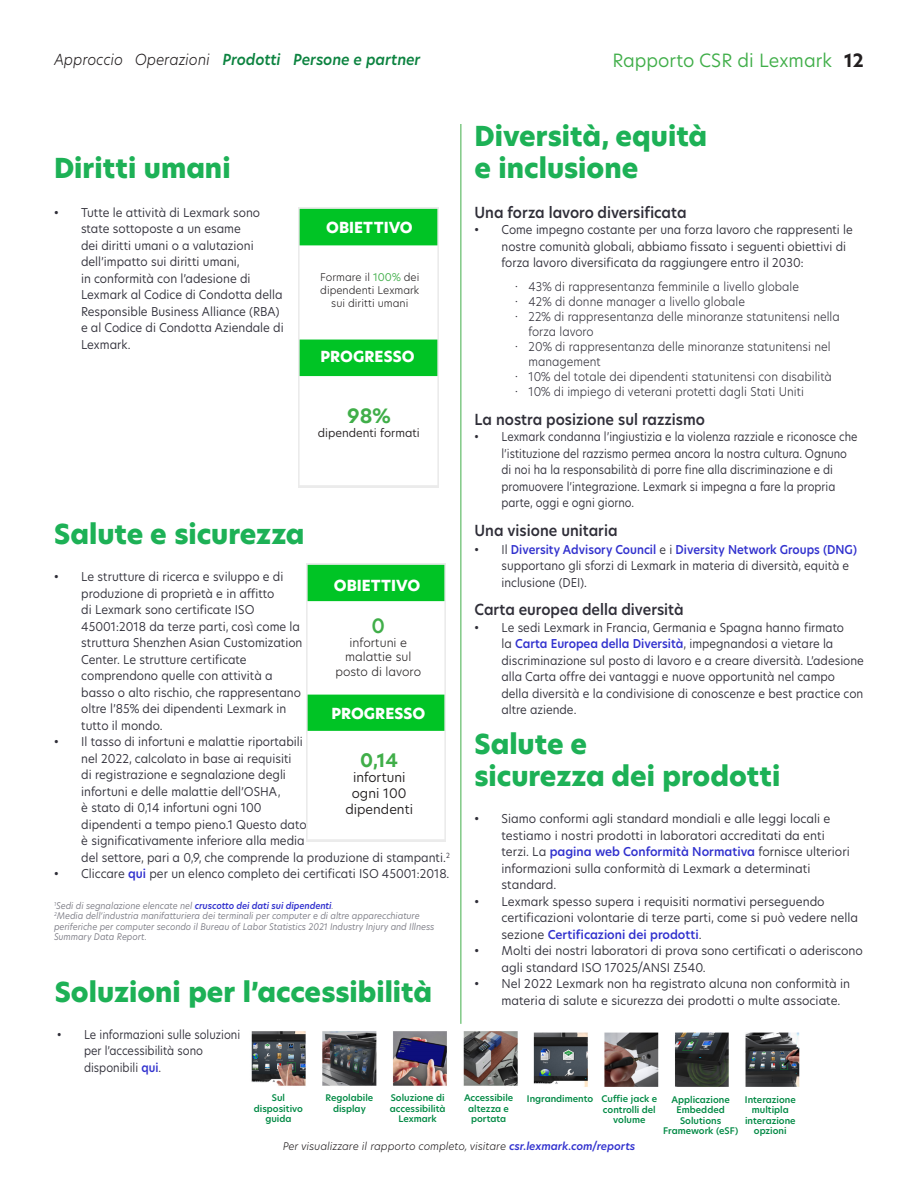
<style>
.page{position:relative;width:918px;height:1188px;background:#fff}
.page>*{position:absolute;margin:0;border:0;box-sizing:border-box;transform-origin:0 0}
.t1{font:800 27px "TP Hero";color:#1db156}
.t2{font:600 19.5px "TP Hero";color:#40ae49}
.t3{font:700 19.35px "TP Hero";color:#40ae49}
.t4{font:700 18.3px "TP Hero";color:#40ae49}
.t5{font:18px "TP Hero";color:#40ae49}
.t6{font:600 15px "TP Hero";color:#2f2e38;scale:.95 1}
.t7{font:italic 600 15px "TP Hero";color:#0c8340;scale:.95 1}
.t8{font:800 15px "TP Hero";color:#fff}
.t9{font:12.9px/15.6px "TP Hero";color:#231f20;text-align:center}
.t10{font:12px/16.5px "TP Hero";color:#2f2e38;scale:.96 1}
.t11{font:12px/16.5px "TP Hero";color:#2f2e38}
.t12{font:12px/16.5px "TP Hero";color:#2f2e38;scale:.95 1}
.t13{font:300 12px/15px "TP Hero";color:#2f2e38;scale:.95 1}
.t14{font:12px/16.5px "TP Hero";color:#2f2e38;scale:.9 1}
.t15{font:12px/16.5px "TP Hero";color:#2f2e38;scale:.94 1}
.t16{font:12px/16.5px "TP Hero";color:#2f2e38;scale:.91 1}
.t17{font:300 11.85px/14.2px "TP Hero";color:#231f20;text-align:center}
.t18{font:11.25px "TP Hero";color:#231f20}
.t19{font:italic 300 10.5px "TP Hero";color:#231f20}
.t20{font:300 10.5px/12.6px "TP Hero";color:#231f20;text-align:center}
.footnote{font:italic 9px/10.5px "TP Hero";color:#7a7a83;scale:.94 1}
.t21{font:600 9px/10.5px "TP Hero";color:#008944;text-align:center}
.s1{font-weight:300;color:#231f20}
.s2{font-weight:700;color:#231f20}
.s3{font-weight:400;color:#40ae49}
.s4{font-weight:600;color:#3131ce}
.s5{font-weight:400}
</style>
<div class="page">
<img style="left:533px;top:1032px;width:267px;height:55px">
<img style="left:251px;top:1031px;width:267px;height:55px">
<img style="left:307px;top:564px;width:139px;height:278px">
<hr style="left:460px;top:124px;width:1px;height:900px;background:#40ae49">
<img style="left:299px;top:208px;width:140px;height:280px">
<p class="t7" style="left:54px;top:49px;width:387px"><span class="s1">Approccio Operazioni</span> Prodotti Persone e partner</p>
<p class="t5" style="left:612px;top:48px;width:253px">Rapporto CSR di Lexmark <span class="s2">12</span></p>
<p class="t1" style="left:54px;top:150px;width:178px">Diritti umani</p>
<p class="t10" style="left:81px;top:204px;width:213px;text-indent:-27px">• Tutte le attività di Lexmark sono state sottoposte a un esame<br>dei diritti umani o a valutazioni dell’impatto sui diritti umani,<br>in conformità con l’adesione di<br>Lexmark al Codice di Condotta della<br>Responsible Business Alliance (RBA) e al Codice di Condotta Aziendale di<br>Lexmark.</p>
<p class="t8" style="left:326px;top:217px;width:88px">OBIETTIVO</p>
<p class="t20" style="left:320px;top:271px;width:101px">Formare il <span class="s3">100%</span> dei dipendenti Lexmark sui diritti umani</p>
<p class="t8" style="left:321px;top:346px;width:96px">PROGRESSO</p>
<p class="t3" style="left:347px;top:403px;width:45px">98%</p>
<p class="t18" style="left:318px;top:425px;width:103px">dipendenti formati</p>
<p class="t1" style="left:54px;top:516px;width:252px">Salute e sicurezza</p>
<p class="t10" style="left:81px;top:568px;width:232px;text-indent:-27px">• Le strutture di ricerca e sviluppo e di produzione di proprietà e in affitto<br>di Lexmark sono certificate ISO 45001:2018 da terze parti, così come la struttura Shenzhen Asian Customization Center. Le strutture certificate comprendono quelle con attività a basso o alto rischio, che rappresentano oltre l’85% dei dipendenti Lexmark in tutto il mondo.</p>
<p class="t10" style="left:81px;top:733px;width:386px;text-indent:-27px">• Il tasso di infortuni e malattie riportabili<br>nel 2022, calcolato in base ai requisiti<br>di registrazione e segnalazione degli<br>infortuni e delle malattie dell’OSHA,<br>è stato di 0,14 infortuni ogni 100<br>dipendenti a tempo pieno.1 Questo dato<br>è significativamente inferiore alla media<br>del settore, pari a 0,9, che comprende la produzione di stampanti.<sup>2</sup></p>
<p class="t10" style="left:54px;top:865px;width:413px">• Cliccare <span class="s4">qui</span> per un elenco completo dei certificati ISO 45001:2018.</p>
<p class="footnote" style="left:54px;top:900px;width:299px"><sup>1</sup>Sedi di segnalazione elencate nel <span class="s4">cruscotto dei dati sui dipendenti</span>.</p>
<p class="footnote" style="left:54px;top:911px;width:406px"><sup>2</sup>Media dell’industria manifatturiera dei terminali per computer e di altre apparecchiature periferiche per computer secondo il Bureau of Labor Statistics 2021 Industry Injury and Illness<br>Summary Data Report.</p>
<p class="t8" style="left:334px;top:575px;width:88px">OBIETTIVO</p>
<p class="t2" style="left:372px;top:613px;width:15px">0</p>
<p class="t17" style="left:335px;top:635px;width:87px">infortuni e malattie sul posto di lavoro</p>
<p class="t8" style="left:331px;top:704px;width:96px">PROGRESSO</p>
<p class="t4" style="left:360px;top:748px;width:39px">0,14</p>
<p class="t9" style="left:345px;top:770px;width:69px">infortuni ogni 100 dipendenti</p>
<p class="t1" style="left:55px;top:973px;width:379px">Soluzioni per l’accessibilità</p>
<p class="t16" style="left:84px;top:1026px;width:173px;text-indent:-27px">• Le informazioni sulle soluzioni per l’accessibilità sono disponibili <span class="s4">qui</span>.</p>
<p class="t1" style="left:475px;top:117px;width:234px">Diversità, equità</p>
<p class="t1" style="left:475px;top:150px;width:165px">e inclusione</p>
<p class="t6" style="left:475px;top:202px;width:225px">Una forza lavoro diversificata</p>
<p class="t12" style="left:502px;top:221px;width:371px;text-indent:-27px">• Come impegno costante per una forza lavoro che rappresenti le nostre comunità globali, abbiamo fissato i seguenti obiettivi di forza lavoro diversificata da raggiungere entro il 2030:</p>
<p class="t13" style="left:515px;top:279px;width:301px"><span class="s5">·</span> 43% di rappresentanza femminile a livello globale</p>
<p class="t13" style="left:515px;top:294px;width:244px"><span class="s5">·</span> 42% di donne manager a livello globale</p>
<p class="t13" style="left:529px;top:309px;width:329px;text-indent:-14px"><span class="s5">·</span> 22% di rappresentanza delle minoranze statunitensi nella forza lavoro</p>
<p class="t13" style="left:529px;top:339px;width:319px;text-indent:-14px"><span class="s5">·</span> 20% di rappresentanza delle minoranze statunitensi nel management</p>
<p class="t13" style="left:515px;top:369px;width:335px"><span class="s5">·</span> 10% del totale dei dipendenti statunitensi con disabilità</p>
<p class="t13" style="left:515px;top:384px;width:306px"><span class="s5">·</span> 10% di impiego di veterani protetti dagli Stati Uniti</p>
<p class="t6" style="left:475px;top:409px;width:244px">La nostra posizione sul razzismo</p>
<p class="t14" style="left:502px;top:428px;width:397px;text-indent:-27px">• Lexmark condanna l’ingiustizia e la violenza razziale e riconosce che l’istituzione del razzismo permea ancora la nostra cultura. Ognuno di noi ha la responsabilità di porre fine alla discriminazione e di promuovere l’integrazione. Lexmark si impegna a fare la propria parte, oggi e ogni giorno.</p>
<p class="t6" style="left:475px;top:520px;width:152px">Una visione unitaria</p>
<p class="t15" style="left:502px;top:541px;width:380px;text-indent:-27px">• Il <span class="s4">Diversity Advisory Council</span> e i <span class="s4">Diversity Network Groups (DNG) </span>supportano gli sforzi di Lexmark in materia di diversità, equità e inclusione (DEI).</p>
<p class="t6" style="left:475px;top:600px;width:222px">Carta europea della diversità</p>
<p class="t12" style="left:502px;top:619px;width:383px;text-indent:-27px">• Le sedi Lexmark in Francia, Germania e Spagna hanno firmato<br>la <span class="s4">Carta Europea della Diversità</span>, impegnandosi a vietare la discriminazione sul posto di lavoro e a creare diversità. L’adesione alla Carta offre dei vantaggi e nuove opportunità nel campo della diversità e la condivisione di conoscenze e best practice con altre aziende.</p>
<p class="t1" style="left:475px;top:726px;width:114px">Salute e</p>
<p class="t1" style="left:475px;top:758px;width:308px">sicurezza dei prodotti</p>
<p class="t11" style="left:502px;top:811px;width:350px;text-indent:-27px">• Siamo conformi agli standard mondiali e alle leggi locali e testiamo i nostri prodotti in laboratori accreditati da enti terzi. La <span class="s4">pagina web Conformità Normativa</span> fornisce ulteriori informazioni sulla conformità di Lexmark a determinati standard.</p>
<p class="t11" style="left:502px;top:893px;width:358px;text-indent:-27px">• Lexmark spesso supera i requisiti normativi perseguendo certificazioni volontarie di terze parti, come si può vedere nella sezione <span class="s4">Certificazioni dei prodotti</span>.</p>
<p class="t11" style="left:502px;top:943px;width:363px;text-indent:-27px">• Molti dei nostri laboratori di prova sono certificati o aderiscono agli standard ISO 17025/ANSI Z540.</p>
<p class="t11" style="left:502px;top:976px;width:350px;text-indent:-27px">• Nel 2022 Lexmark non ha registrato alcuna non conformità in materia di salute e sicurezza dei prodotti o multe associate.</p>
<p class="t21" style="left:254px;top:1093px;width:51px">Sul dispositivo guida</p>
<p class="t21" style="left:326px;top:1092px;width:49px">Regolabile</p>
<p class="t21" style="left:333px;top:1103px;width:34px">display</p>
<p class="t21" style="left:390px;top:1093px;width:57px">Soluzione di accessibilità<br>Lexmark</p>
<p class="t21" style="left:464px;top:1093px;width:51px">Accessibile</p>
<p class="t21" style="left:468px;top:1103px;width:42px">altezza e</p>
<p class="t21" style="left:471px;top:1114px;width:37px">portata</p>
<p class="t21" style="left:527px;top:1094px;width:68px">Ingrandimento</p>
<p class="t21" style="left:602px;top:1094px;width:57px;text-align:left">Cuffie jack e controlli del</p>
<p class="t21" style="left:613px;top:1115px;width:34px">volume</p>
<p class="t21" style="left:663px;top:1094px;width:77px">Applicazione<br>Embedded<br>Solutions<br>Framework (eSF)</p>
<p class="t21" style="left:745px;top:1094px;width:52px">Interazione multipla interazione</p>
<p class="t21" style="left:754px;top:1126px;width:34px">opzioni</p>
<p class="t19" style="left:283px;top:1139px;width:354px">Per visualizzare il rapporto completo, visitare <span class="s4">csr.lexmark.com/reports</span></p>
</div>
